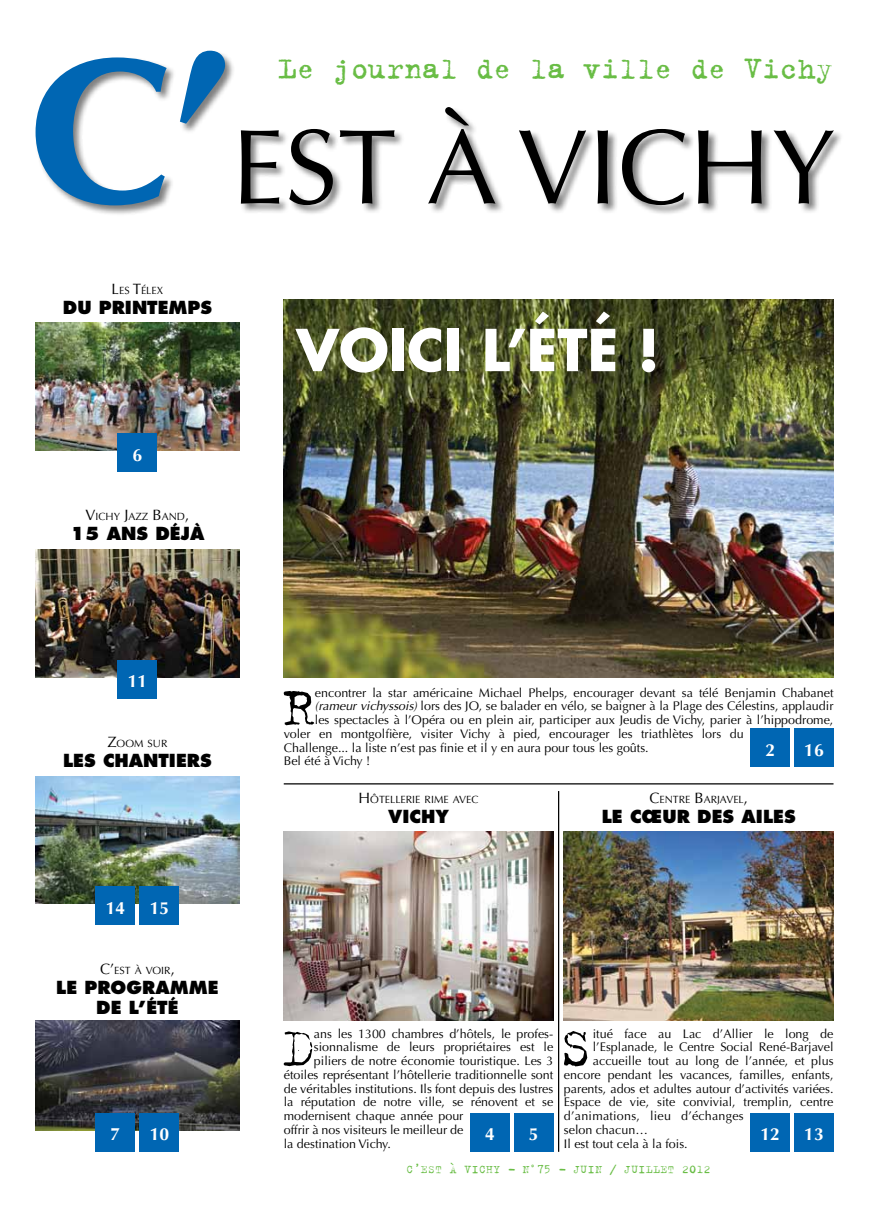
<style>
.page{position:relative;width:869px;height:1205px;background:#fff}
.page>*{position:absolute;margin:0;border:0;box-sizing:border-box;transform-origin:0 0}
.t1{font:106.25px "Optima";color:#000}
.t2{font:60.88px "Trixie Text";color:#000}
.t3{font:700 56.25px "Futura";color:#fff}
.t4{font:32.5px "Trixie";color:#69bd45}
.t5{font:800 17.5px/20px "Futura";color:#000;text-align:center}
.t6{font:700 17.5px "Optima";color:#fff}
.t7{font:12.5px "Optima";color:#000}
.t8{font:12.5px "Trixie Text";letter-spacing:.03em;color:#69bd45}
.t9{font:12.5px "Optima";letter-spacing:.02em;color:#000}
.t10{font:10.5px "Optima";color:#000}
.s1{font-weight:900;font-size:206.25px;color:#0066b3}
.s2{font-size:15px}
.s3{font-style:italic}
</style>
<div class="page">
<img style="left:35px;top:323px;width:204px;height:127px">
<div style="left:118px;top:433px;width:39px;height:39px;background:#0066b3"></div>
<img style="left:35px;top:549px;width:204px;height:128px">
<div style="left:118px;top:660px;width:39px;height:39px;background:#0066b3"></div>
<img style="left:283px;top:831px;width:270px;height:190px">
<img style="left:563px;top:831px;width:270px;height:190px">
<img style="left:283px;top:299px;width:550px;height:378px">
<hr style="left:283px;top:783px;width:550px;height:1px;background:#000">
<hr style="left:557px;top:791px;width:2px;height:361px;background:#000">
<div style="left:35px;top:51px;width:808px;height:166px;background:#000;opacity:.5"></div>
<div style="left:794px;top:728px;width:39px;height:39px;background:#0066b3"></div>
<div style="left:750px;top:728px;width:39px;height:39px;background:#0066b3"></div>
<div style="left:514px;top:1113px;width:39px;height:39px;background:#0066b3"></div>
<div style="left:470px;top:1113px;width:39px;height:39px;background:#0066b3"></div>
<div style="left:794px;top:1113px;width:39px;height:39px;background:#0066b3"></div>
<div style="left:750px;top:1113px;width:39px;height:39px;background:#0066b3"></div>
<img style="left:35px;top:776px;width:204px;height:127px">
<div style="left:96px;top:886px;width:39px;height:39px;background:#0066b3"></div>
<div style="left:140px;top:886px;width:39px;height:39px;background:#0066b3"></div>
<img style="left:35px;top:1021px;width:204px;height:109px">
<div style="left:96px;top:1113px;width:39px;height:39px;background:#0066b3"></div>
<div style="left:140px;top:1113px;width:39px;height:39px;background:#0066b3"></div>
<h1 class="t1" style="left:25px;top:105px;width:812px"><span class="s1">C’</span>EST À VICHY</h1>
<h3 class="t4" style="left:279px;top:47px;width:556px">Le journal de la ville de Vichy</h3>
<p class="t10" style="left:112px;top:284px;width:53px"><span class="s2">L</span>ES <span class="s2">T</span>ÉLEX</p>
<h3 class="t5" style="left:63px;top:297px;width:150px">DU PRINTEMPS</h3>
<h3 class="t6" style="left:132px;top:444px;width:11px">6</h3>
<p class="t10" style="left:86px;top:511px;width:105px"><span class="s2">V</span>ICHY <span class="s2">J</span>AZZ <span class="s2">B</span>AND<span class="s2">,</span></p>
<h3 class="t5" style="left:70px;top:524px;width:135px">15 ANS DÉJÀ</h3>
<h3 class="t6" style="left:128px;top:671px;width:21px">11</h3>
<p class="t10" style="left:107px;top:737px;width:61px"><span class="s2">Z</span>OOM SUR</p>
<h3 class="t5" style="left:63px;top:750px;width:150px">LES CHANTIERS</h3>
<h3 class="t6" style="left:106px;top:897px;width:21px">14</h3>
<h3 class="t6" style="left:150px;top:897px;width:21px">15</h3>
<p class="t10" style="left:100px;top:964px;width:76px"><span class="s2">C’</span>EST À VOIR<span class="s2">,</span></p>
<h3 class="t5" style="left:56px;top:977px;width:164px">LE PROGRAMME<br>DE L’ÉTÉ</h3>
<h3 class="t6" style="left:110px;top:1124px;width:11px">7</h3>
<h3 class="t6" style="left:150px;top:1124px;width:21px">10</h3>
<h3 class="t3" style="left:296px;top:311px;width:364px">VOICI L’ÉTÉ !</h3>
<h2 class="t2" style="left:281px;top:670px;width:35px">R</h2>
<p class="t7" style="left:315px;top:685px;width:520px">encontrer la star américaine Michael Phelps, encourager devant sa télé Benjamin Chabanet</p>
<p class="t7" style="left:315px;top:699px;width:520px"><span class="s3">(rameur vichyssois)</span> lors des JO, se balader en vélo, se baigner à la Plage des Célestins, applaudir</p>
<p class="t7" style="left:315px;top:713px;width:520px">les spectacles à l’Opéra ou en plein air, participer aux Jeudis de Vichy, parier à l’hippodrome,</p>
<p class="t7" style="left:283px;top:726px;width:461px">voler en montgolfière, visiter Vichy à pied, encourager les triathlètes lors du</p>
<p class="t7" style="left:283px;top:740px;width:366px">Challenge... la liste n’est pas finie et il y en aura pour tous les goûts.</p>
<p class="t7" style="left:283px;top:754px;width:88px">Bel été à Vichy !</p>
<h3 class="t6" style="left:765px;top:740px;width:11px">2</h3>
<h3 class="t6" style="left:803px;top:740px;width:21px">16</h3>
<p class="t10" style="left:358px;top:793px;width:121px"><span class="s2">H</span> ÔTELLERIE RIME AVEC</p>
<h3 class="t5" style="left:388px;top:806px;width:62px">VICHY</h3>
<p class="t10" style="left:649px;top:793px;width:100px"><span class="s2">C</span>ENTRE <span class="s2">B</span>ARJAVEL<span class="s2">,</span></p>
<h3 class="t5" style="left:601px;top:806px;width:195px">LE CŒUR DES AILES</h3>
<h2 class="t2" style="left:280px;top:1011px;width:35px">D</h2>
<p class="t7" style="left:314px;top:1026px;width:241px">ans les 1300 chambres d’hôtels, le profes-</p>
<h2 class="t2" style="left:559px;top:1011px;width:35px">S</h2>
<p class="t7" style="left:592px;top:1026px;width:242px">itué face au Lac d’Allier le long de</p>
<p class="t7" style="left:314px;top:1040px;width:241px">sionnalisme de leurs propriétaires est le</p>
<p class="t7" style="left:314px;top:1053px;width:241px">piliers de notre économie touristique. Les 3</p>
<p class="t7" style="left:283px;top:1067px;width:271px">étoiles représentant l’hôtellerie traditionnelle sont</p>
<p class="t7" style="left:283px;top:1081px;width:271px">de véritables institutions. Ils font depuis des lustres</p>
<p class="t7" style="left:283px;top:1095px;width:271px">la réputation de notre ville, se rénovent et se</p>
<p class="t7" style="left:283px;top:1108px;width:181px">modernisent chaque année pour</p>
<p class="t7" style="left:283px;top:1122px;width:181px">offrir à nos visiteurs le meilleur de</p>
<p class="t7" style="left:283px;top:1136px;width:109px">la destination Vichy.</p>
<p class="t7" style="left:592px;top:1040px;width:242px">l’Esplanade, le Centre Social René-Barjavel</p>
<p class="t7" style="left:592px;top:1053px;width:242px">accueille tout au long de l’année, et plus</p>
<p class="t7" style="left:563px;top:1067px;width:271px">encore pendant les vacances, familles, enfants,</p>
<p class="t7" style="left:563px;top:1081px;width:271px">parents, ados et adultes autour d’activités variées.</p>
<p class="t7" style="left:563px;top:1095px;width:271px">Espace de vie, site convivial, tremplin, centre</p>
<p class="t9" style="left:563px;top:1108px;width:181px">d’animations, lieu d’échanges</p>
<p class="t7" style="left:563px;top:1122px;width:85px">selon chacun…</p>
<p class="t7" style="left:563px;top:1136px;width:125px">Il est tout cela à la fois.</p>
<h3 class="t6" style="left:485px;top:1124px;width:11px">4</h3>
<h3 class="t6" style="left:528px;top:1124px;width:11px">5</h3>
<h3 class="t6" style="left:760px;top:1124px;width:21px">12</h3>
<h3 class="t6" style="left:803px;top:1124px;width:21px">13</h3>
<p class="t8" style="left:406px;top:1162px;width:306px">C’EST À VICHY - N˚75 - JUIN / JUILLET 2012</p>
</div>
